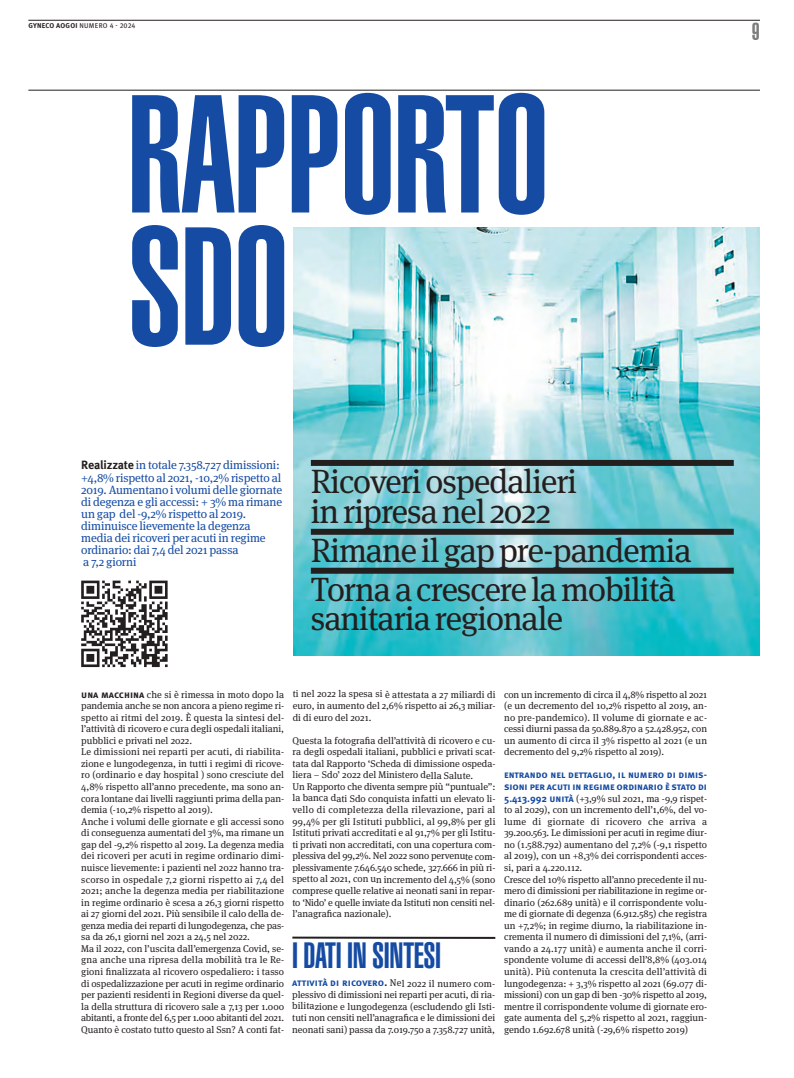
<style>
.page{position:relative;width:794px;height:1078px;background:#fff}
.page>*{position:absolute;margin:0;border:0;box-sizing:border-box;transform-origin:0 0}
.t1{font:900 extra-condensed 164.7px/132.1px "Helvetica";letter-spacing:-.01em;color:#154ba3}
.t2{font:900 extra-condensed 36px "Helvetica";letter-spacing:-.01em;color:#154ba3}
.t3{font:33.6px/29.9px "Meta Serif OT";letter-spacing:-.03em;color:#241f1f}
.t4{font:900 extra-condensed 24px "Helvetica";color:#7d7c7e}
.t5{font:12px/12px "Meta Serif OT";letter-spacing:-.01em;color:#154ba3}
.t6{font:700 10px/11.5px "Meta Pro";letter-spacing:-.01em;color:#154ba3}
.t7{font:9.8px/11.6px "Meta Serif OT";color:#241f1f}
.t8{font:7px "Meta Pro";letter-spacing:.035em;color:#241f1f}
.s1{font-weight:700}
.s2{font-family:"Meta Pro";font-weight:700;color:#241f1f}
.s3{font-family:"Meta Pro";font-weight:700;font-size:10px}
.s4{font-family:"Meta Pro";font-weight:700;font-size:10px;color:#154ba3}
</style>
<div class="page">
<hr style="left:28px;top:20px;width:732px;height:1px;background:#241f1f">
<hr style="left:292px;top:936px;width:203px;height:2px;background:#241f1f">
<hr style="left:28px;top:90px;width:732px;height:1px;background:#241f1f">
<img style="left:293px;top:228px;width:467px;height:427px">
<svg style="left:81px;top:580px;width:87px;height:87px"></svg>
<div style="left:311px;top:460px;width:423px;height:6px;background:#241f1f"></div>
<div style="left:311px;top:528px;width:423px;height:6px;background:#241f1f"></div>
<div style="left:311px;top:567px;width:423px;height:6px;background:#241f1f"></div>
<p class="t8" style="left:28px;top:23px;width:109px"><span class="s1">GYNECO AOGOI</span> NUMERO 4 - 2024</p>
<h1 class="t1" style="left:127px;top:98px;width:423px">RAPPORTO<br>SDO</h1>
<p class="t5" style="left:81px;top:460px;width:202px"><span class="s2">Realizzate</span> in totale 7.358.727 dimissioni: +4,8% rispetto al 2021, -10,2% rispetto al 2019. Aumentano i volumi delle giornate di degenza e gli accessi: + 3% ma rimane un gap del -9,2% rispetto al 2019. diminuisce lievemente la degenza media dei ricoveri per acuti in regime ordinario: dai 7,4 del 2021 passa<br>a 7,2 giorni</p>
<h3 class="t3" style="left:311px;top:468px;width:268px">Ricoveri ospedalieri in ripresa nel 2022</h3>
<h3 class="t3" style="left:311px;top:533px;width:382px;line-height:38.9px">Rimane il gap pre-pandemia<br>Torna a crescere la mobilità</h3>
<h3 class="t3" style="left:311px;top:606px;width:254px">sanitaria regionale</h3>
<p class="t7" style="left:81px;top:689px;width:204px"><span class="s3">una macchina</span> che si è rimessa in moto dopo la pandemia anche se non ancora a pieno regime ri&shy;spetto ai ritmi del 2019. È questa la sintesi del&shy;l’attività di ricovero e cura degli ospedali italiani, pubblici e privati nel 2022.<br>Le dimissioni nei reparti per acuti, di riabilita&shy;zione e lungodegenza, in tutti i regimi di ricove&shy;ro (ordinario e day hospital ) sono cresciute del 4,8% rispetto all’anno precedente, ma sono an&shy;cora lontane dai livelli raggiunti prima della pan&shy;demia (-10,2% rispetto al 2019).<br>Anche i volumi delle giornate e gli accessi sono di conseguenza aumentati del 3%, ma rimane un gap del -9,2% rispetto al 2019. La degenza media dei ricoveri per acuti in regime ordinario dimi&shy;nuisce lievemente: i pazienti nel 2022 hanno tra&shy;scorso in ospedale 7,2 giorni rispetto ai 7,4 del 2021; anche la degenza media per riabilitazione in regime ordinario è scesa a 26,3 giorni rispetto ai 27 giorni del 2021. Più sensibile il calo della de&shy;genza media dei reparti di lungodegenza, che pas&shy;sa da 26,1 giorni nel 2021 a 24,5 nel 2022.<br>Ma il 2022, con l’uscita dall’emergenza Covid, se&shy;gna anche una ripresa della mobilità tra le Re&shy;gioni finalizzata al ricovero ospedaliero: i tasso di ospedalizzazione per acuti in regime ordinario per pazienti residenti in Regioni diverse da quel&shy;la della struttura di ricovero sale a 7,13 per 1.000 abitanti, a fronte del 6,5 per 1.000 abitanti del 2021.<br>Quanto è costato tutto questo al Ssn? A conti fat-</p>
<p class="t7" style="left:293px;top:689px;width:204px;text-align:justify">ti nel 2022 la spesa si è attestata a 27 miliardi di euro, in aumento del 2,6% rispetto ai 26,3 miliar&shy;di di euro del 2021.</p>
<p class="t7" style="left:292px;top:735px;width:205px">Questa la fotografia dell’attività di ricovero e cu&shy;ra degli ospedali italiani, pubblici e privati scat&shy;tata dal Rapporto ‘Scheda di dimissione ospeda&shy;liera – Sdo’ 2022 del Ministero della Salute.<br>Un Rapporto che diventa sempre più “puntuale”: la banca dati Sdo conquista infatti un elevato li&shy;vello di completezza della rilevazione, pari al 99,4% per gli Istituti pubblici, al 99,8% per gli Istituti privati accreditati e al 91,7% per gli Istitu&shy;ti privati non accreditati, con una copertura com&shy;plessiva del 99,2%. Nel 2022 sono pervenute com&shy;plessivamente 7.646.540 schede, 327.666 in più ri&shy;spetto al 2021, con un incremento del 4,5% (sono comprese quelle relative ai neonati sani in repar&shy;to ‘Nido’ e quelle inviate da Istituti non censiti nel&shy;l’anagrafica nazionale).</p>
<h2 class="t2" style="left:292px;top:942px;width:150px">I DATI IN SINTESI</h2>
<p class="t7" style="left:292px;top:977px;width:204px;text-align:justify"><span class="s4">attività di ricovero</span><span class="s1">.</span> Nel 2022 il numero com&shy;plessivo di dimissioni nei reparti per acuti, di ria&shy;bilitazione e lungodegenza (escludendo gli Isti&shy;tuti non censiti nell’anagrafica e le dimissioni dei neonati sani) passa da 7.019.750 a 7.358.727 unità,</p>
<p class="t7" style="left:504px;top:689px;width:204px;text-align:justify">con un incremento di circa il 4,8% rispetto al 2021 (e un decremento del 10,2% rispetto al 2019, an&shy;no pre-pandemico). Il volume di giornate e ac&shy;cessi diurni passa da 50.889.870 a 52.428.952, con un aumento di circa il 3% rispetto al 2021 (e un decremento del 9,2% rispetto al 2019).</p>
<p class="t6" style="left:504px;top:769px;width:204px">entrando nel dettaglio, il numero di dimis&shy;sioni per acuti in regime ordinario è stato di</p>
<p class="t7" style="left:504px;top:793px;width:204px"><span class="s4">5.413.992 unità</span> (+3,9% sul 2021, ma -9,9 rispet&shy;to al 2029), con un incremento dell’1,6%, del vo&shy;lume di giornate di ricovero che arriva a 39.200.563. Le dimissioni per acuti in regime diur&shy;no (1.588.792) aumentano del 7,2% (-9,1 rispetto al 2019), con un +8,3% dei corrispondenti acces&shy;si, pari a 4.220.112.<br>Cresce del 10% rispetto all’anno precedente il nu&shy;mero di dimissioni per riabilitazione in regime or&shy;dinario (262.689 unità) e il corrispondente volu&shy;me di giornate di degenza (6.912.585) che registra un +7,2%; in regime diurno, la riabilitazione in&shy;crementa il numero di dimissioni del 7,1%, (arri&shy;vando a 24.177 unità) e aumenta anche il corri&shy;spondente volume di accessi dell’8,8% (403.014 unità). Più contenuta la crescita dell’attività di lungodegenza: + 3,3% rispetto al 2021 (69.077 di&shy;missioni) con un gap di ben -30% rispetto al 2019, mentre il corrispondente volume di giornate ero&shy;gate aumenta del 5,2% rispetto al 2021, raggiun&shy;gendo 1.692.678 unità (-29,6% rispetto 2019)</p>
<h3 class="t4" style="left:752px;top:23px;width:9px">9</h3>
</div>
